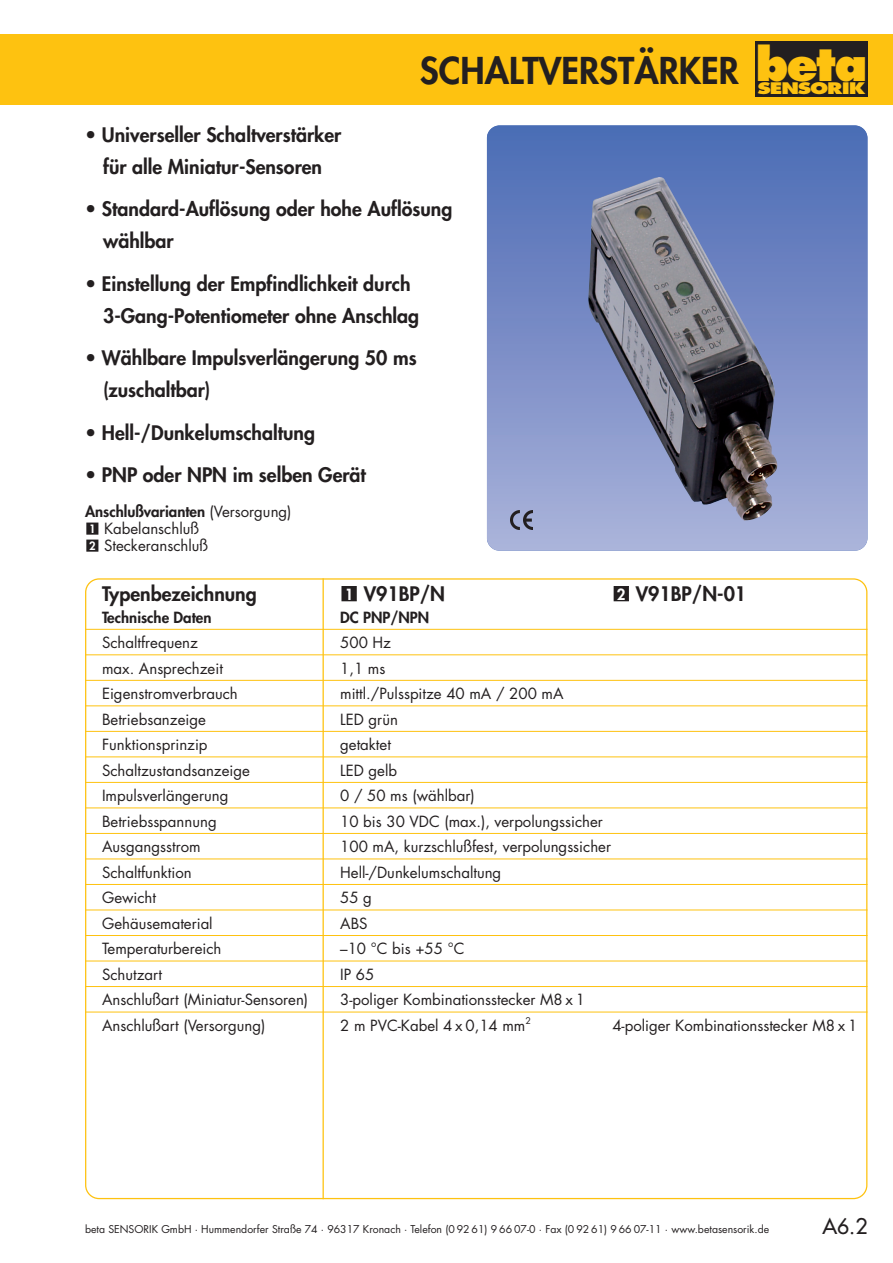
<style>
.page{position:relative;width:893px;height:1263px;background:#fff}
.page>*{position:absolute;margin:0;border:0;box-sizing:border-box;transform-origin:0 0}
.t1{font:800 45px "Futura";color:#fec210}
.t2{font:800 36px "Futura";color:#231f20}
.t3{font:21px "Futura";color:#231f20}
.t4{font:800 19.5px/32px "Futura";color:#231f20}
.t5{font:800 15.6px "Futura";letter-spacing:-.055em;color:#fec210;scale:1.3 1}
.t6{font:15px/17px "Futura";color:#231f20}
.t7{font:800 15px "Futura";color:#231f20}
.t8{font:800 15px "Futura";color:#fff}
.t9{font:800 11.25px/17px "Futura";color:#fff}
.t10{font:10.5px "Futura";color:#231f20}
.t11{font:9px "Futura";color:#231f20}
.s1{font-weight:800}
</style>
<div class="page">
<div style="left:487px;top:125px;width:380px;height:426px;background:linear-gradient(to bottom,#4a6ab4,#aab2da);border-radius:13px"></div>
<img style="left:588px;top:176px;width:191px;height:345px">
<svg style="left:85px;top:578px;width:782px;height:621px"></svg>
<hr style="left:85px;top:629px;width:782px;height:1px;background:#fec210">
<hr style="left:85px;top:654px;width:782px;height:1px;background:#fec210">
<hr style="left:85px;top:680px;width:782px;height:1px;background:#fec210">
<hr style="left:85px;top:705px;width:782px;height:1px;background:#fec210">
<hr style="left:85px;top:731px;width:782px;height:1px;background:#fec210">
<hr style="left:85px;top:756px;width:782px;height:1px;background:#fec210">
<hr style="left:85px;top:782px;width:782px;height:1px;background:#fec210">
<hr style="left:85px;top:807px;width:782px;height:1px;background:#fec210">
<hr style="left:85px;top:833px;width:782px;height:1px;background:#fec210">
<hr style="left:85px;top:858px;width:782px;height:1px;background:#fec210">
<hr style="left:85px;top:884px;width:782px;height:1px;background:#fec210">
<hr style="left:85px;top:909px;width:782px;height:1px;background:#fec210">
<hr style="left:85px;top:935px;width:782px;height:1px;background:#fec210">
<hr style="left:85px;top:960px;width:782px;height:1px;background:#fec210">
<hr style="left:85px;top:986px;width:782px;height:1px;background:#fec210">
<hr style="left:85px;top:1011px;width:782px;height:1px;background:#fec210">
<div style="left:342px;top:587px;width:14px;height:13px;background:#231f20"></div>
<div style="left:342px;top:586px;width:15px;height:15px;border:1px solid #231f20"></div>
<div style="left:614px;top:587px;width:14px;height:13px;background:#231f20"></div>
<div style="left:614px;top:586px;width:15px;height:15px;border:1px solid #231f20"></div>
<hr style="left:323px;top:578px;width:1px;height:621px;background:#fec210">
<div style="left:0;top:34px;width:893px;height:70px;background:#fec210"></div>
<div style="left:87px;top:523px;width:11px;height:11px;background:#231f20"></div>
<div style="left:87px;top:540px;width:11px;height:11px;background:#231f20"></div>
<img style="left:510px;top:510px;width:22px;height:19px">
<div style="left:755px;top:41px;width:113px;height:56px;background:#231f20"></div>
<h2 class="t2" style="left:420px;top:53px;width:320px">SCHALTVERSTÄRKER</h2>
<h3 class="t4" style="left:85px;top:120px;width:258px;text-align:center">• Universeller Schaltverstärker für alle Miniatur-Sensoren</h3>
<h3 class="t4" style="left:103px;top:195px;width:351px;text-indent:-18px">• Standard-Auflösung oder hohe Auflösung wählbar</h3>
<h3 class="t4" style="left:103px;top:269px;width:318px;text-indent:-18px">• Einstellung der Empfindlichkeit durch<br>3-Gang-Potentiometer ohne Anschlag</h3>
<h3 class="t4" style="left:103px;top:344px;width:315px;text-indent:-18px">• Wählbare Impulsverlängerung 50 ms (zuschaltbar)</h3>
<h3 class="t4" style="left:85px;top:418px;width:232px">• Hell-/Dunkelumschaltung</h3>
<h3 class="t4" style="left:85px;top:460px;width:282px">• PNP oder NPN im selben Gerät</h3>
<p class="t6" style="left:104px;top:504px;width:189px;text-indent:-19px"><span class="s1">Anschlußvarianten</span> (Versorgung)<br>Kabelanschluß<br>Steckeranschluß</p>
<p class="t9" style="left:89px;top:521px;width:8px">1<br>2</p>
<h1 class="t1" style="left:756px;top:44px;width:113px">beta</h1>
<p class="t5" style="left:758px;top:81px;width:84px">SENSORIK</p>
<h3 class="t4" style="left:102px;top:579px;width:156px">Typenbezeichnung</h3>
<h3 class="t4" style="left:364px;top:579px;width:83px">V91BP/N</h3>
<h3 class="t4" style="left:636px;top:579px;width:112px">V91BP/N-01</h3>
<p class="t7" style="left:102px;top:610px;width:111px">Technische Daten</p>
<p class="t7" style="left:340px;top:610px;width:91px">DC PNP/NPN</p>
<p class="t6" style="left:102px;top:635px;width:97px">Schaltfrequenz</p>
<p class="t6" style="left:340px;top:635px;width:52px">500 Hz</p>
<p class="t6" style="left:102px;top:661px;width:122px">max. Ansprechzeit</p>
<p class="t6" style="left:340px;top:661px;width:47px">1,1 ms</p>
<p class="t6" style="left:102px;top:686px;width:137px">Eigenstromverbrauch</p>
<p class="t6" style="left:340px;top:686px;width:225px">mittl./Pulsspitze 40 mA / 200 mA</p>
<p class="t6" style="left:102px;top:712px;width:105px">Betriebsanzeige</p>
<p class="t6" style="left:340px;top:712px;width:59px">LED grün</p>
<p class="t6" style="left:102px;top:737px;width:107px">Funktionsprinzip</p>
<p class="t6" style="left:340px;top:737px;width:52px">getaktet</p>
<p class="t6" style="left:102px;top:763px;width:149px">Schaltzustandsanzeige</p>
<p class="t6" style="left:340px;top:763px;width:58px">LED gelb</p>
<p class="t6" style="left:102px;top:788px;width:128px">Impulsverlängerung</p>
<p class="t6" style="left:340px;top:788px;width:136px">0 / 50 ms (wählbar)</p>
<p class="t6" style="left:102px;top:814px;width:116px">Betriebsspannung</p>
<p class="t6" style="left:340px;top:814px;width:264px">10 bis 30 VDC (max.), verpolungssicher</p>
<p class="t6" style="left:102px;top:839px;width:100px">Ausgangsstrom</p>
<p class="t6" style="left:340px;top:839px;width:272px">100 mA, kurzschlußfest, verpolungssicher</p>
<p class="t6" style="left:102px;top:865px;width:91px">Schaltfunktion</p>
<p class="t6" style="left:340px;top:865px;width:163px">Hell-/Dunkelumschaltung</p>
<p class="t6" style="left:102px;top:890px;width:56px">Gewicht</p>
<p class="t6" style="left:340px;top:890px;width:33px">55 g</p>
<p class="t6" style="left:102px;top:916px;width:112px">Gehäusematerial</p>
<p class="t6" style="left:340px;top:916px;width:29px">ABS</p>
<p class="t6" style="left:102px;top:941px;width:121px">Temperaturbereich</p>
<p class="t6" style="left:340px;top:941px;width:126px">–10 °C bis +55 °C</p>
<p class="t6" style="left:102px;top:967px;width:62px">Schutzart</p>
<p class="t6" style="left:340px;top:967px;width:36px">IP 65</p>
<p class="t6" style="left:102px;top:992px;width:208px">Anschlußart (Miniatur-Sensoren)</p>
<p class="t6" style="left:340px;top:992px;width:246px">3-poliger Kombinationsstecker M8 x 1</p>
<p class="t6" style="left:102px;top:1018px;width:165px">Anschlußart (Versorgung)</p>
<p class="t6" style="left:340px;top:1018px;width:187px">2 m PVC-Kabel 4 x 0,14 mm</p>
<p class="t11" style="left:525px;top:1016px;width:7px">2</p>
<p class="t6" style="left:612px;top:1018px;width:246px">4-poliger Kombinationsstecker M8 x 1</p>
<p class="t8" style="left:345px;top:587px;width:10px">1</p>
<p class="t8" style="left:617px;top:587px;width:10px">2</p>
<p class="t10" style="left:85px;top:1225px;width:686px">beta SENSORIK GmbH · Hummendorfer Straße 74 · 96317 Kronach · Telefon (0 92 61) 9 66 07-0 · Fax (0 92 61) 9 66 07-11 · www.betasensorik.de</p>
<h3 class="t3" style="left:822px;top:1216px;width:47px">A6.2</h3>
</div>
